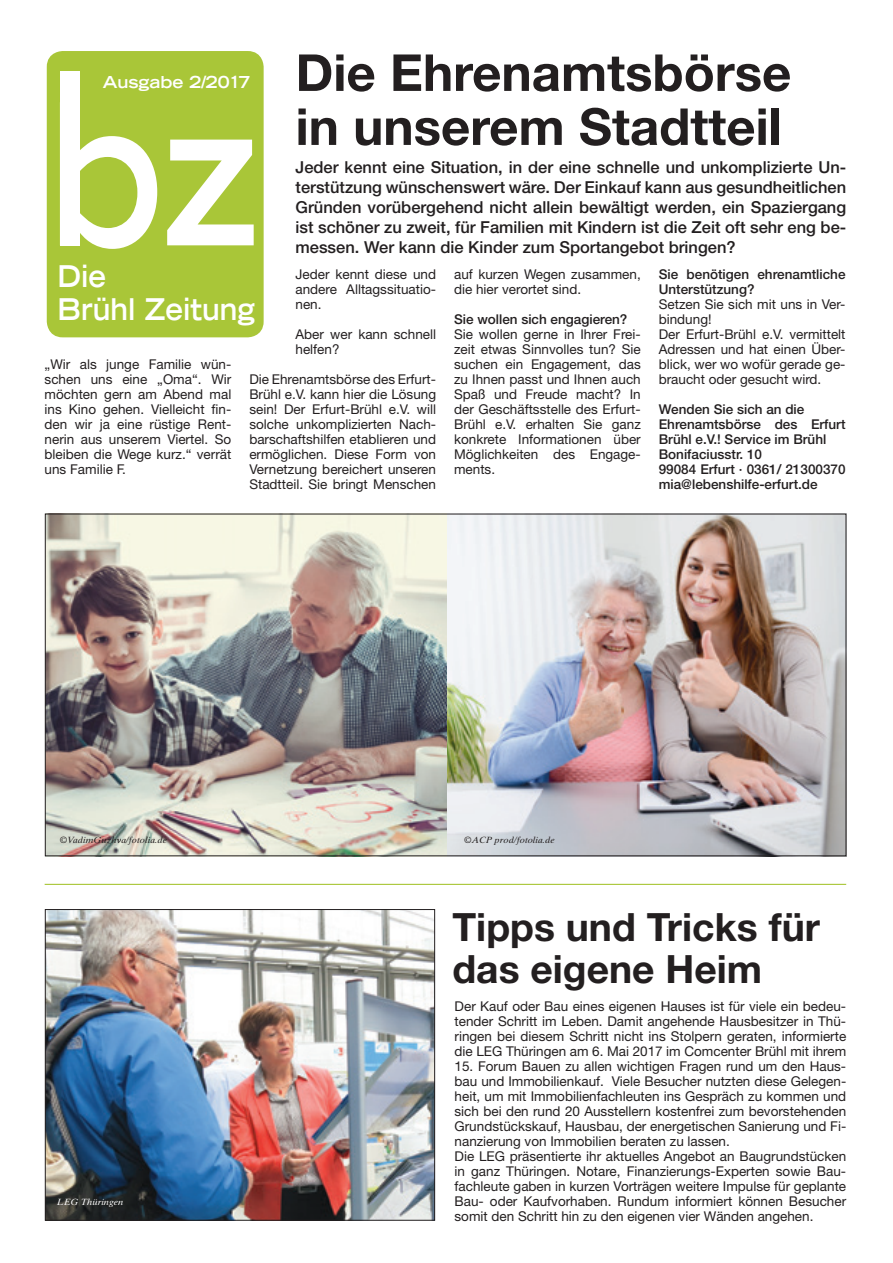
<style>
.page{position:relative;width:893px;height:1263px;background:#fff}
.page>*{position:absolute;margin:0;border:0;box-sizing:border-box;transform-origin:0 0}
.t1{font:700 expanded 196.8px "Trade Gothic LH";color:#fff;scale:.8 1}
.t2{font:700 51px/54px "Helvetica Neue";color:#231f20}
.t3{font:700 39px/42px "Helvetica Neue";color:#231f20}
.t4{font:700 expanded 30px/33px "Trade Gothic LH";color:#fff;scale:.88 1}
.t5{font:500 16.5px/19.8px "Helvetica Neue";color:#231f20;text-align:justify}
.t6{font:700 expanded 16.5px "Trade Gothic LH";color:#fff}
.t7{font:13.5px/15px "Helvetica Neue";color:#231f20;text-align:justify}
.t8{font:500 13.5px/15px "Helvetica Neue";color:#231f20}
.t9{font:italic 9px "Times Ten";color:#231f20;scale:1.05 1}
.t10{font:italic 9px "Times Ten";color:#fff;scale:1.05 1}
</style>
<div class="page">
<div style="left:48px;top:53px;width:214px;height:283px;background:#a9c638;border-radius:14px"></div>
<div style="left:47px;top:51px;width:217px;height:286px;border:3px solid #a9c638;border-radius:14px"></div>
<div style="left:60px;top:71px;width:19px;height:175px;background:#fff"></div>
<img style="left:47px;top:911px;width:386px;height:307px">
<div style="left:45px;top:909px;width:390px;height:311px;border:1px solid #231f20"></div>
<img style="left:47px;top:516px;width:797px;height:338px">
<hr style="left:45px;top:884px;width:801px;height:1px;background:#a9c638">
<p class="t6" style="left:103px;top:71px;width:149px">Ausgabe 2/2017</p>
<h1 class="t1" style="left:49px;top:46px;width:264px">bz</h1>
<h2 class="t2" style="left:296px;top:45px;width:497px">Die Ehrenamtsbörse in unserem Stadtteil</h2>
<p class="t5" style="left:296px;top:157px;width:552px">Jeder kennt eine Situation, in der eine schnelle und unkomplizierte Un&shy;terstützung wünschenswert wäre. Der Einkauf kann aus gesundheitlichen Gründen vorübergehend nicht allein bewältigt werden, ein Spaziergang ist schöner zu zweit, für Familien mit Kindern ist die Zeit oft sehr eng be&shy;messen. Wer kann die Kinder zum Sportangebot bringen?</p>
<h3 class="t4" style="left:58px;top:259px;width:226px">Die<br>Brühl Zeitung</h3>
<p class="t7" style="left:296px;top:267px;width:142px">Jeder kennt diese und andere Alltagssituatio&shy;nen.</p>
<p class="t7" style="left:296px;top:327px;width:142px">Aber wer kann schnell helfen?</p>
<p class="t7" style="left:249px;top:372px;width:188px">Die Ehrenamtsbörse des Erfurt-Brühl e.V. kann hier die Lösung sein! Der Erfurt-Brühl e.V. will solche unkomplizierten Nach&shy;barschaftshilfen etablieren und ermöglichen. Diese Form von Vernetzung bereichert unseren Stadtteil. Sie bringt Menschen</p>
<p class="t7" style="left:45px;top:357px;width:188px">„Wir als junge Familie wün&shy;schen uns eine „Oma“. Wir möchten gern am Abend mal ins Kino gehen. Vielleicht fin&shy;den wir ja eine rüstige Rent&shy;nerin aus unserem Viertel. So bleiben die Wege kurz.“ verrät uns Familie F.</p>
<p class="t7" style="left:454px;top:267px;width:188px">auf kurzen Wegen zusammen, die hier verortet sind.</p>
<p class="t8" style="left:454px;top:312px;width:175px">Sie wollen sich engagieren?</p>
<p class="t7" style="left:454px;top:327px;width:188px">Sie wollen gerne in Ihrer Frei&shy;zeit etwas Sinnvolles tun? Sie suchen ein Engagement, das zu Ihnen passt und Ihnen auch Spaß und Freude macht? In der Geschäftsstelle des Erfurt-Brühl e.V. erhalten Sie ganz konkrete Informationen über Möglichkeiten des Engage&shy;ments.</p>
<p class="t8" style="left:659px;top:267px;width:188px">Sie benötigen ehrenamtliche<br>Unterstützung?</p>
<p class="t7" style="left:659px;top:297px;width:188px;text-align:left">Setzen Sie sich mit uns in Ver&shy;bindung!<br>Der Erfurt-Brühl e.V. vermittelt<br>Adressen und hat einen Über&shy;blick, wer wo wofür gerade ge&shy;braucht oder gesucht wird.</p>
<p class="t8" style="left:659px;top:402px;width:188px">Wenden Sie sich an die<br>Ehrenamtsbörse des Erfurt<br>Brühl e.V.! Service im Brühl<br>Bonifaciusstr. 10<br>99084 Erfurt · 0361/ 21300370 mia@lebenshilfe-erfurt.de</p>
<p class="t9" style="left:60px;top:834px;width:103px">©VadimGuzhva/fotolia.de</p>
<p class="t10" style="left:57px;top:1197px;width:65px">LEG Thüringen</p>
<p class="t9" style="left:464px;top:834px;width:88px">©ACP prod/fotolia.de</p>
<h3 class="t3" style="left:452px;top:905px;width:369px">Tipps und Tricks für das eigene Heim</h3>
<p class="t7" style="left:455px;top:998px;width:393px">Der Kauf oder Bau eines eigenen Hauses ist für viele ein bedeu&shy;tender Schritt im Leben. Damit angehende Hausbesitzer in Thü&shy;ringen bei diesem Schritt nicht ins Stolpern geraten, informierte die LEG Thüringen am 6. Mai 2017 im Comcenter Brühl mit ihrem</p>
<p class="t7" style="left:455px;top:1058px;width:393px;text-align:left">15. Forum Bauen zu allen wichtigen Fragen rund um den Haus&shy;bau und Immobilienkauf. Viele Besucher nutzten diese Gelegen&shy;heit, um mit Immobilienfachleuten ins Gespräch zu kommen und sich bei den rund 20 Ausstellern kostenfrei zum bevorstehenden Grundstückskauf, Hausbau, der energetischen Sanierung und Fi&shy;nanzierung von Immobilien beraten zu lassen.<br>Die LEG präsentierte ihr aktuelles Angebot an Baugrundstücken in ganz Thüringen. Notare, Finanzierungs-Experten sowie Bau&shy;fachleute gaben in kurzen Vorträgen weitere Impulse für geplante Bau- oder Kaufvorhaben. Rundum informiert können Besucher somit den Schritt hin zu den eigenen vier Wänden angehen.</p>
</div>
